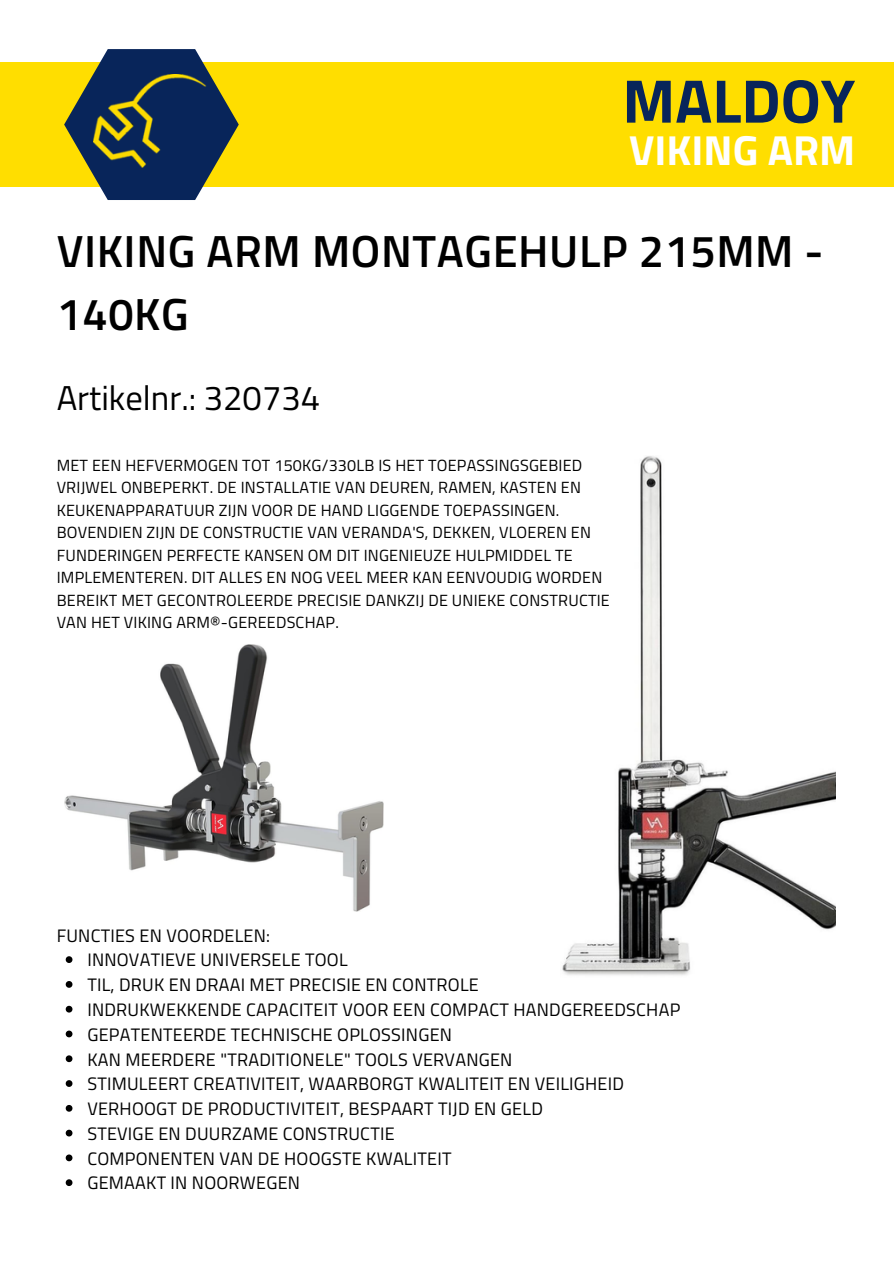
<style>
.page{position:relative;width:894px;height:1264px;background:#fff}
.page>*{position:absolute;margin:0;border:0;box-sizing:border-box;transform-origin:0 0}
.t1{font:700 61.5px "Titillium Web";color:#08255a}
.t2{font:600 45px/63px "Titillium Web";letter-spacing:.015em;color:#000}
.t3{font:700 42px "Titillium Web";color:#fff}
.t4{font:34.5px "Titillium Web";color:#000}
.t5{font:18px/24.8px "Titillium Web";letter-spacing:.015em;color:#000}
.t6{font:16.2px/22.5px "Titillium Web";letter-spacing:.015em;color:#000}
</style>
<div class="page">
<div style="left:0;top:63px;width:893px;height:124px;background:#ffde00"></div>
<svg style="left:64px;top:49px;width:175px;height:151px"></svg>
<img style="left:94px;top:74px;width:116px;height:101px">
<img style="left:562px;top:456px;width:273px;height:520px">
<img style="left:64px;top:644px;width:319px;height:267px">
<svg style="left:66px;top:956px;width:6px;height:7px"></svg>
<svg style="left:66px;top:981px;width:6px;height:6px"></svg>
<svg style="left:66px;top:1005px;width:6px;height:7px"></svg>
<svg style="left:66px;top:1030px;width:6px;height:7px"></svg>
<svg style="left:66px;top:1055px;width:6px;height:7px"></svg>
<svg style="left:66px;top:1080px;width:6px;height:6px"></svg>
<svg style="left:66px;top:1105px;width:6px;height:6px"></svg>
<svg style="left:66px;top:1129px;width:6px;height:7px"></svg>
<svg style="left:66px;top:1154px;width:6px;height:7px"></svg>
<svg style="left:66px;top:1179px;width:6px;height:6px"></svg>
<h1 class="t1" style="left:622px;top:53px;width:234px">MALDOY</h1>
<h3 class="t3" style="left:629px;top:117px;width:227px">VIKING ARM</h3>
<h2 class="t2" style="left:57px;top:219px;width:768px">VIKING ARM MONTAGEHULP 215MM -<br>140KG</h2>
<h3 class="t4" style="left:57px;top:371px;width:265px">Artikelnr.: 320734</h3>
<p class="t6" style="left:57px;top:453px;width:554px">MET EEN HEFVERMOGEN TOT 150KG/330LB IS HET TOEPASSINGSGEBIED VRIJWEL ONBEPERKT. DE INSTALLATIE VAN DEUREN, RAMEN, KASTEN EN KEUKENAPPARATUUR ZIJN VOOR DE HAND LIGGENDE TOEPASSINGEN.<br>BOVENDIEN ZIJN DE CONSTRUCTIE VAN VERANDA'S, DEKKEN, VLOEREN EN FUNDERINGEN PERFECTE KANSEN OM DIT INGENIEUZE HULPMIDDEL TE IMPLEMENTEREN. DIT ALLES EN NOG VEEL MEER KAN EENVOUDIG WORDEN BEREIKT MET GECONTROLEERDE PRECISIE DANKZIJ DE UNIEKE CONSTRUCTIE VAN HET VIKING ARM®-GEREEDSCHAP.</p>
<p class="t5" style="left:57px;top:922px;width:215px">FUNCTIES EN VOORDELEN:</p>
<p class="t5" style="left:87px;top:947px;width:594px">INNOVATIEVE UNIVERSELE TOOL<br>TIL, DRUK EN DRAAI MET PRECISIE EN CONTROLE<br>INDRUKWEKKENDE CAPACITEIT VOOR EEN COMPACT HANDGEREEDSCHAP GEPATENTEERDE TECHNISCHE OPLOSSINGEN<br>KAN MEERDERE "TRADITIONELE" TOOLS VERVANGEN<br>STIMULEERT CREATIVITEIT, WAARBORGT KWALITEIT EN VEILIGHEID VERHOOGT DE PRODUCTIVITEIT, BESPAART TIJD EN GELD<br>STEVIGE EN DUURZAME CONSTRUCTIE<br>COMPONENTEN VAN DE HOOGSTE KWALITEIT<br>GEMAAKT IN NOORWEGEN</p>
</div>
